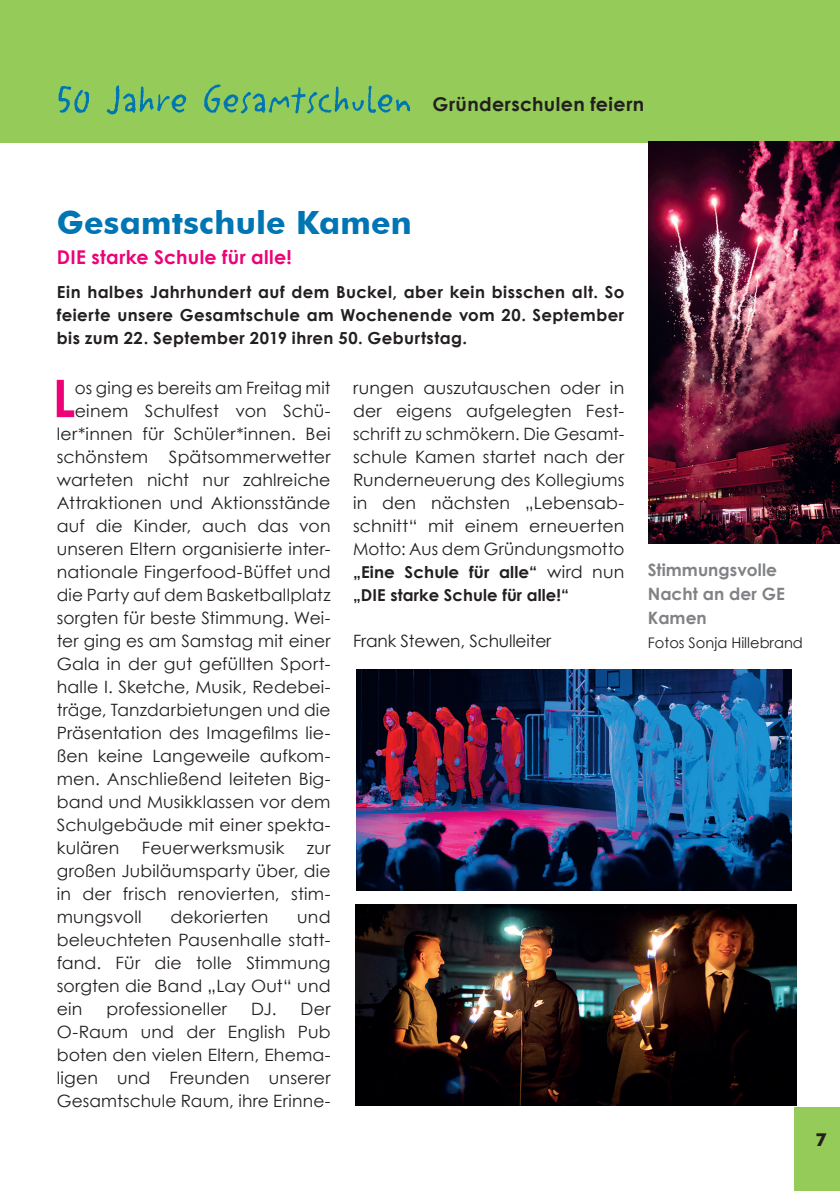
<style>
.page{position:relative;width:840px;height:1191px;background:#fff}
.page>*{position:absolute;margin:0;border:0;box-sizing:border-box;transform-origin:0 0}
.t1{font:700 52px "Century Gothic";color:#ed0277}
.t2{font:700 32px "Futura BT";letter-spacing:.01em;color:#0075b4}
.t3{font:700 19px "Century Gothic";letter-spacing:.02em;color:#ed0277}
.t4{font:700 19px "Century Gothic";letter-spacing:.02em;color:#231f20}
.t5{font:700 18px "Futura BT";color:#231f20}
.t6{font:17px/23px "Century Gothic";letter-spacing:.01em;color:#231f20;text-align:justify}
.t7{font:700 17px/24px "Century Gothic";letter-spacing:.005em;color:#808285}
.t8{font:17px "Century Gothic";letter-spacing:-.01em;color:#231f20}
.t9{font:700 16.6px/23px "Century Gothic";letter-spacing:.025em;color:#231f20;text-align:justify}
.t10{font:700 16.4px/23px "Century Gothic";letter-spacing:.005em;color:#231f20}
.t11{font:14.6px "Century Gothic";color:#231f20}
.s1{font-weight:400;font-size:17px}
</style>
<div class="page">
<div style="left:794px;top:1107px;width:45px;height:84px;background:#95cb58"></div>
<div style="left:0;top:0;width:839px;height:143px;background:#95cb58"></div>
<svg style="left:58px;top:84px;width:352px;height:30px"></svg>
<img style="left:356px;top:669px;width:435px;height:221px">
<img style="left:356px;top:904px;width:439px;height:202px">
<img style="left:648px;top:141px;width:191px;height:402px">
<p class="t4" style="left:432px;top:92px;width:213px">Gründerschulen feiern</p>
<h2 class="t2" style="left:57px;top:203px;width:356px">Gesamtschule Kamen</h2>
<p class="t3" style="left:57px;top:245px;width:236px">DIE starke Schule für alle!</p>
<p class="t9" style="left:57px;top:280px;width:568px">Ein halbes Jahrhundert auf dem Buckel, aber kein bisschen alt. So feierte unsere Gesamtschule am Wochenende vom 20. September bis zum 22. September 2019 ihren 50. Geburtstag.</p>
<h1 class="t1" style="left:52px;top:365px;width:24px">L</h1>
<p class="t6" style="left:75px;top:376px;width:257px">os ging es bereits am Freitag mit</p>
<p class="t6" style="left:353px;top:376px;width:273px">rungen auszutauschen oder in der eigens aufgelegten Fest&shy;schrift zu schmökern. Die Gesamt&shy;schule Kamen startet nach der Runderneuerung des Kollegiums in den nächsten „Lebensab&shy;schnitt“ mit einem erneuerten Motto: Aus dem Gründungsmotto</p>
<p class="t10" style="left:353px;top:560px;width:272px">„Eine Schule für alle“ <span class="s1">wird nun </span>„DIE starke Schule für alle!“</p>
<p class="t8" style="left:353px;top:630px;width:200px">Frank Stewen, Schulleiter</p>
<p class="t6" style="left:75px;top:399px;width:257px">einem Schulfest von Schü-</p>
<p class="t6" style="left:57px;top:422px;width:275px">ler*innen für Schüler*innen. Bei</p>
<p class="t6" style="left:57px;top:445px;width:275px">schönstem Spätsommerwetter</p>
<p class="t6" style="left:57px;top:468px;width:275px">warteten nicht nur zahlreiche</p>
<p class="t6" style="left:57px;top:491px;width:275px">Attraktionen und Aktionsstände</p>
<p class="t6" style="left:57px;top:514px;width:275px">auf die Kinder, auch das von</p>
<p class="t6" style="left:57px;top:537px;width:275px">unseren Eltern organisierte inter-</p>
<p class="t6" style="left:57px;top:560px;width:275px">nationale Fingerfood-Büffet und</p>
<p class="t6" style="left:57px;top:583px;width:275px">die Party auf dem Basketballplatz</p>
<p class="t6" style="left:57px;top:606px;width:275px">sorgten für beste Stimmung. Wei-</p>
<p class="t6" style="left:57px;top:629px;width:275px">ter ging es am Samstag mit einer</p>
<p class="t6" style="left:57px;top:652px;width:275px">Gala in der gut gefüllten Sport-</p>
<p class="t6" style="left:57px;top:675px;width:275px">halle I. Sketche, Musik, Redebei-</p>
<p class="t6" style="left:57px;top:698px;width:275px">träge, Tanzdarbietungen und die</p>
<p class="t6" style="left:57px;top:721px;width:275px">Präsentation des Imagefilms lie-</p>
<p class="t6" style="left:57px;top:744px;width:275px">ßen keine Langeweile aufkom-</p>
<p class="t6" style="left:57px;top:767px;width:275px">men. Anschließend leiteten Big-</p>
<p class="t6" style="left:57px;top:790px;width:275px">band und Musikklassen vor dem</p>
<p class="t6" style="left:57px;top:813px;width:275px">Schulgebäude mit einer spekta-</p>
<p class="t6" style="left:57px;top:836px;width:64px">kulären</p>
<p class="t6" style="left:142px;top:836px;width:144px">Feuerwerksmusik</p>
<p class="t6" style="left:57px;top:836px;width:275px;text-indent:250px">zur großen Jubiläumsparty über, die in der frisch renovierten, stim&shy;mungsvoll</p>
<p class="t6" style="left:170px;top:905px;width:100px">dekorierten</p>
<p class="t6" style="left:57px;top:905px;width:275px;text-indent:240px">und beleuchteten Pausenhalle statt&shy;fand. Für die tolle Stimmung sorgten die Band „Lay Out“ und ein</p>
<p class="t6" style="left:106px;top:997px;width:122px">professioneller</p>
<p class="t6" style="left:57px;top:997px;width:275px;text-indent:194px">DJ. Der O-Raum und der English Pub boten den vielen Eltern, Ehema&shy;ligen und Freunden unserer Gesamtschule Raum, ihre Erinne-</p>
<p class="t7" style="left:647px;top:557px;width:139px">Stimmungsvolle<br>Nacht an der GE<br>Kamen</p>
<p class="t11" style="left:647px;top:634px;width:157px">Fotos Sonja Hillebrand</p>
<p class="t5" style="left:815px;top:1128px;width:13px">7</p>
</div>
